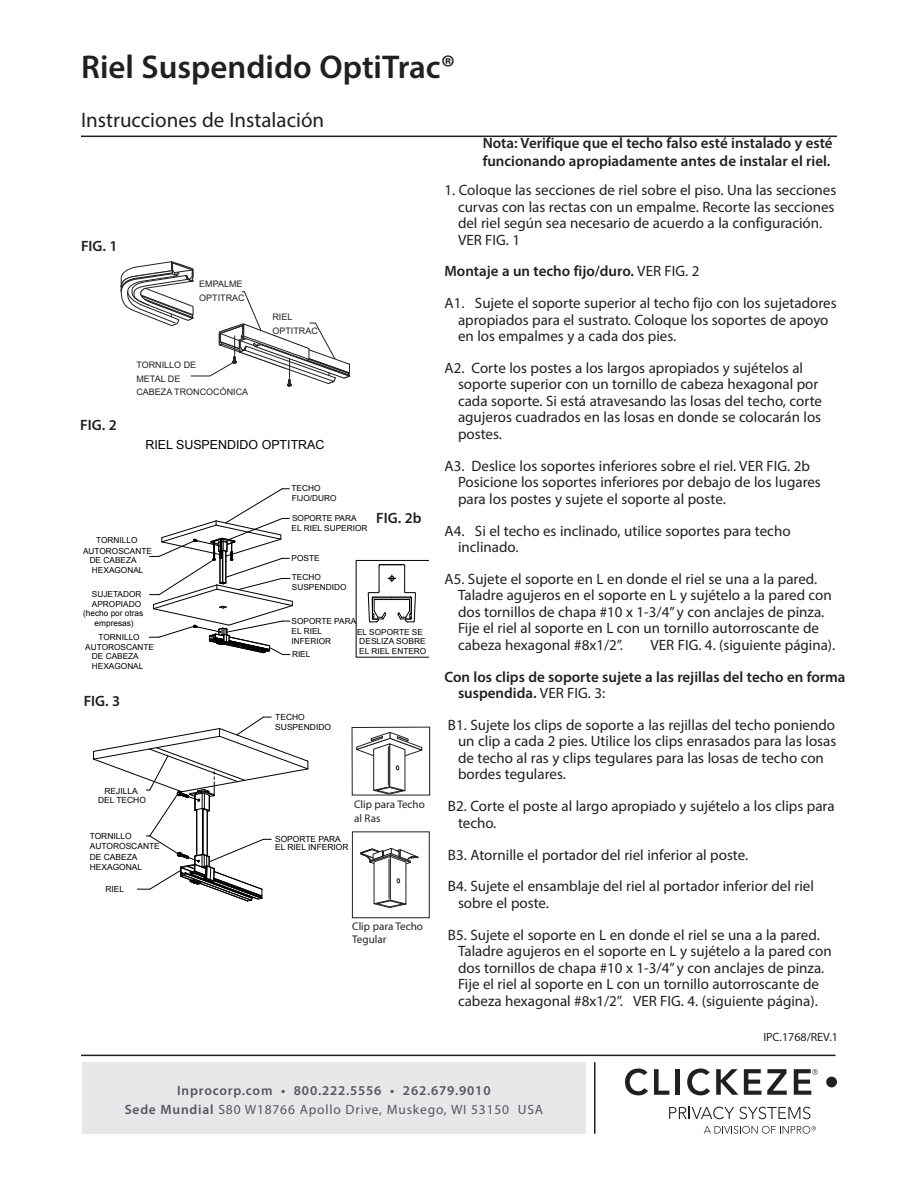
<style>
.page{position:relative;width:918px;height:1188px;background:#fff}
.page>*{position:absolute;margin:0;border:0;box-sizing:border-box;transform-origin:0 0}
.Product_Header{font:600 33px "Myriad Pro";color:#231f20}
.Product_Header-2{font:21px "Myriad Pro";color:#231f20}
.Body_text{font:15px/16.5px "Myriad Pro";color:#231f20}
.Body_text-2{font:600 15px/16.5px "Myriad Pro";color:#231f20}
.Figures{font:600 15px "Myriad Pro";color:#231f20}
.t1{font:600 13.5px/19.5px "Myriad Pro";letter-spacing:.06em;color:#555659;text-align:center}
.t2{font:12.45px "Arial";color:#000}
.t3{font:12px "Myriad Pro";color:#231f20}
.t4{font:11.1px/13.4px "Myriad Pro";color:#231f20}
.t5{font:9px/13.5px "Arial";color:#231f20}
.t6{font:8.4px/10.2px "Arial";color:#000}
.t7{font:8.25px/9.8px "Arial";color:#000}
.s1{font-weight:400}
</style>
<div class="page">
<svg style="left:121px;top:261px;width:229px;height:126px"></svg>
<svg style="left:356px;top:560px;width:73px;height:97px"></svg>
<svg style="left:149px;top:488px;width:144px;height:167px"></svg>
<svg style="left:356px;top:732px;width:67px;height:61px"></svg>
<hr style="left:388px;top:747px;width:1px;height:38px;background:#231f20">
<svg style="left:360px;top:848px;width:58px;height:60px"></svg>
<hr style="left:389px;top:859px;width:1px;height:39px;background:#231f20">
<div style="left:352px;top:831px;width:78px;height:87px;border:1px solid #231f20"></div>
<div style="left:352px;top:727px;width:78px;height:68px;border:1px solid #231f20"></div>
<svg style="left:93px;top:717px;width:216px;height:185px"></svg>
<hr style="left:81px;top:1055px;width:755px;height:1px;background:#231f20">
<hr style="left:81px;top:136px;width:756px;height:1px;background:#231f20">
<div style="left:82px;top:1063px;width:503px;height:71px;background:#e6e7e9"></div>
<svg style="left:669px;top:1107px;width:141px;height:12px"></svg>
<svg style="left:625px;top:1069px;width:23px;height:26px"></svg>
<svg style="left:654px;top:1069px;width:15px;height:26px"></svg>
<hr style="left:676px;top:1069px;width:4px;height:26px;background:#231f20">
<svg style="left:687px;top:1069px;width:23px;height:26px"></svg>
<svg style="left:716px;top:1069px;width:22px;height:26px"></svg>
<svg style="left:744px;top:1069px;width:17px;height:26px"></svg>
<svg style="left:767px;top:1069px;width:20px;height:26px"></svg>
<div style="left:826px;top:1077px;width:11px;height:10px;background:#231f20;border-radius:50%"></div>
<svg style="left:704px;top:1126px;width:112px;height:8px"></svg>
<svg style="left:794px;top:1069px;width:24px;height:26px"></svg>
<hr style="left:594px;top:1062px;width:2px;height:72px;background:#231f20">
<p class="Product_Header" style="left:81px;top:46px;width:376px">Riel Suspendido OptiTrac®</p>
<p class="Product_Header-2" style="left:81px;top:107px;width:245px">Instrucciones de Instalación</p>
<p class="Body_text-2" style="left:483px;top:134px;width:352px;line-height:18px">Nota: Verifique que el techo falso esté instalado y esté funcionando apropiadamente antes de instalar el riel.</p>
<p class="Figures" style="left:81px;top:236px;width:38px">FIG. 1</p>
<p class="Figures" style="left:80px;top:415px;width:38px">FIG. 2</p>
<p class="t5" style="left:199px;top:277px;width:47px">EMPALME<br>OPTITRAC</p>
<p class="t5" style="left:136px;top:358px;width:113px">TORNILLO DE<br>METAL DE<br>CABEZA TRONCOCÓNICA</p>
<p class="t5" style="left:272px;top:311px;width:47px">RIEL<br>OPTITRAC</p>
<p class="t2" style="left:145px;top:437px;width:181px">RIEL SUSPENDIDO OPTITRAC</p>
<p class="t7" style="left:96px;top:536px;width:43px">TORNILLO</p>
<p class="t7" style="left:292px;top:484px;width:46px">TECHO<br>FIJO/DURO</p>
<p class="t7" style="left:292px;top:514px;width:77px">SOPORTE PARA<br>EL RIEL SUPERIOR</p>
<p class="Figures" style="left:376px;top:508px;width:47px">FIG. 2b</p>
<p class="t7" style="left:90px;top:546px;width:64px;text-indent:-7px">AUTOROSCANTE<br>DE CABEZA<br>HEXAGONAL</p>
<p class="t7" style="left:92px;top:590px;width:51px">SUJETADOR</p>
<p class="t7" style="left:92px;top:599px;width:51px">APROPIADO</p>
<p class="t7" style="left:83px;top:608px;width:62px">(hecho por otras</p>
<p class="t7" style="left:95px;top:618px;width:41px">empresas)</p>
<p class="t7" style="left:92px;top:642px;width:64px;text-indent:-7px">AUTOROSCANTE<br>DE CABEZA<br>HEXAGONAL</p>
<p class="t7" style="left:98px;top:633px;width:43px">TORNILLO</p>
<p class="Figures" style="left:84px;top:691px;width:38px">FIG. 3</p>
<p class="t6" style="left:98px;top:787px;width:49px;line-height:9px;text-align:center">REJILLA<br>DEL TECHO</p>
<p class="t6" style="left:90px;top:831px;width:72px">TORNILLO<br>AUTOROSCANTE<br>DE CABEZA<br>HEXAGONAL</p>
<p class="t6" style="left:105px;top:884px;width:20px">RIEL</p>
<p class="t7" style="left:292px;top:553px;width:30px">POSTE</p>
<p class="t7" style="left:292px;top:573px;width:56px">TECHO<br>SUSPENDIDO</p>
<p class="t7" style="left:292px;top:616px;width:66px">SOPORTE PARA<br>EL RIEL<br>INFERIOR</p>
<p class="t7" style="left:357px;top:627px;width:70px;line-height:9px">EL SOPORTE SE<br>DESLIZA SOBRE</p>
<p class="t7" style="left:359px;top:647px;width:69px">EL RIEL ENTERO</p>
<p class="t7" style="left:292px;top:649px;width:20px">RIEL</p>
<p class="t6" style="left:275px;top:712px;width:57px">TECHO<br>SUSPENDIDO</p>
<p class="t4" style="left:354px;top:798px;width:72px">Clip para Techo al Ras</p>
<p class="t6" style="left:275px;top:835px;width:75px;line-height:8.7px">SOPORTE PARA<br>EL RIEL INFERIOR</p>
<p class="t4" style="left:352px;top:919px;width:72px">Clip para Techo<br>Tegular</p>
<p class="Body_text" style="left:458px;top:182px;width:380px;text-indent:-14px">1. Coloque las secciones de riel sobre el piso. Una las secciones curvas con las rectas con un empalme. Recorte las secciones del riel según sea necesario de acuerdo a la configuración.<br>VER FIG. 1</p>
<p class="Body_text-2" style="left:445px;top:263px;width:257px">Montaje a un techo fijo/duro. <span class="s1">VER FIG. 2</span></p>
<p class="Body_text" style="left:458px;top:295px;width:380px;text-indent:-14px">A1. Sujete el soporte superior al techo fijo con los sujetadores apropiados para el sustrato. Coloque los soportes de apoyo en los empalmes y a cada dos pies.</p>
<p class="Body_text" style="left:458px;top:359px;width:366px;text-indent:-14px">A2. Corte los postes a los largos apropiados y sujételos al soporte superior con un tornillo de cabeza hexagonal por cada soporte. Si está atravesando las losas del techo, corte agujeros cuadrados en las losas en donde se colocarán los postes.</p>
<p class="Body_text" style="left:458px;top:457px;width:364px;text-indent:-14px">A3. Deslice los soportes inferiores sobre el riel. VER FIG. 2b<br>Posicione los soportes inferiores por debajo de los lugares para los postes y sujete el soporte al poste.</p>
<p class="Body_text" style="left:458px;top:522px;width:334px;text-indent:-14px">A4. Si el techo es inclinado, utilice soportes para techo inclinado.</p>
<p class="Body_text" style="left:458px;top:570px;width:375px;text-indent:-14px">A5. Sujete el soporte en L en donde el riel se una a la pared.<br>Taladre agujeros en el soporte en L y sujételo a la pared con dos tornillos de chapa #10 x 1-3/4” y con anclajes de pinza.<br>Fije el riel al soporte en L con un tornillo autorroscante de cabeza hexagonal #8x1/2”.</p>
<p class="Body_text" style="left:650px;top:636px;width:186px">VER FIG. 4. (siguiente página).</p>
<p class="Body_text-2" style="left:458px;top:668px;width:389px;text-indent:-14px">Con los clips de soporte sujete a las rejillas del techo en forma suspendida. <span class="s1">VER FIG. 3:</span></p>
<p class="Body_text" style="left:458px;top:716px;width:380px;text-indent:-10px">B1. Sujete los clips de soporte a las rejillas del techo poniendo un clip a cada 2 pies. Utilice los clips enrasados para las losas de techo al ras y clips tegulares para las losas de techo con bordes tegulares.</p>
<p class="Body_text" style="left:458px;top:798px;width:378px;text-indent:-10px">B2. Corte el poste al largo apropiado y sujételo a los clips para techo.</p>
<p class="Body_text" style="left:448px;top:846px;width:302px">B3. Atornille el portador del riel inferior al poste.</p>
<p class="Body_text" style="left:458px;top:878px;width:357px;text-indent:-10px">B4. Sujete el ensamblaje del riel al portador inferior del riel sobre el poste.</p>
<p class="Body_text" style="left:458px;top:926px;width:375px;text-indent:-10px">B5. Sujete el soporte en L en donde el riel se una a la pared.<br>Taladre agujeros en el soporte en L y sujételo a la pared con dos tornillos de chapa #10 x 1-3/4” y con anclajes de pinza.<br>Fije el riel al soporte en L con un tornillo autorroscante de cabeza hexagonal #8x1/2”. VER FIG. 4. (siguiente página).</p>
<p class="t3" style="left:763px;top:1030px;width:76px">IPC.1768/REV.1</p>
<p class="t1" style="left:125px;top:1080px;width:420px">Inprocorp.com • 800.222.5556 • 262.679.9010<br>Sede Mundial <span class="s1">S80 W18766 Apollo Drive, Muskego, WI 53150 USA</span></p>
</div>
